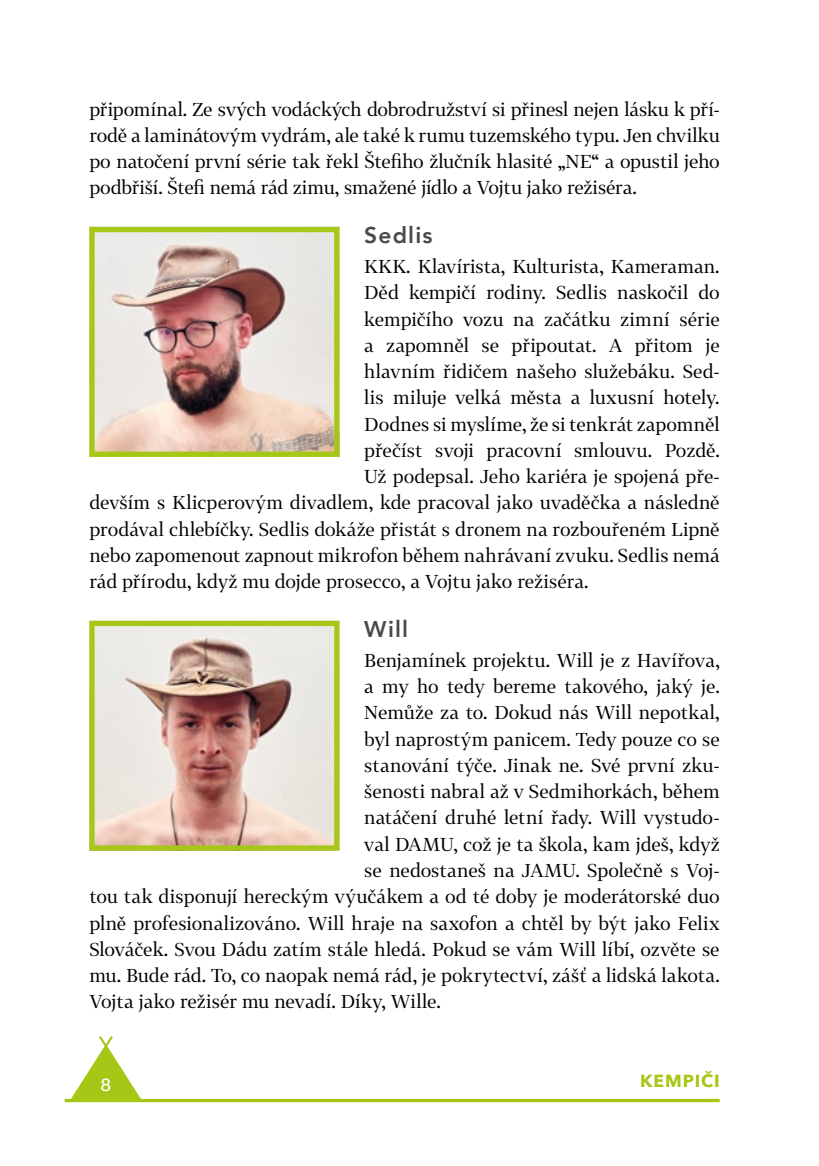
<style>
.page{position:relative;width:819px;height:1166px;background:#fff}
.page>*{position:absolute;margin:0;border:0;box-sizing:border-box;transform-origin:0 0}
.t1{font:800 22.75px "Avenir";letter-spacing:.055em;color:#4a4a49}
.t2{font:18.38px/26.2px "Tabac G2";color:#000;text-align:justify}
.t3{font:700 17.5px "Avenir Next";letter-spacing:.05em;color:#a5c715}
.t4{font:500 17.5px "Avenir Next";color:#fff;scale:1.1 1}
</style>
<div class="page">
<svg style="left:65px;top:1036px;width:654px;height:66px"></svg>
<img style="left:95px;top:233px;width:238px;height:218px">
<div style="left:89px;top:227px;width:250px;height:230px;border:5px solid #a5c715"></div>
<img style="left:95px;top:627px;width:238px;height:218px">
<div style="left:89px;top:621px;width:250px;height:230px;border:5px solid #a5c715"></div>
<p class="t2" style="left:89px;top:96px;width:632px">připomínal. Ze svých vodáckých dobrodružství si přinesl nejen lásku k pří&shy;rodě a laminátovým vydrám, ale také k rumu tuzemského typu. Jen chvilku po natočení první série tak řekl Štefiho žlučník hlasité „NE“ a opustil jeho podbřiší. Štefi nemá rád zimu, smažené jídlo a Vojtu jako režiséra.</p>
<p class="t1" style="left:364px;top:218px;width:70px">Sedlis</p>
<p class="t2" style="left:364px;top:253px;width:357px">KKK. Klavírista, Kulturista, Kameraman.</p>
<p class="t2" style="left:364px;top:280px;width:357px">Děd kempičí rodiny. Sedlis naskočil do</p>
<p class="t2" style="left:364px;top:306px;width:357px">kempičího vozu na začátku zimní série</p>
<p class="t2" style="left:364px;top:332px;width:357px">a zapomněl se připoutat. A přitom je</p>
<p class="t2" style="left:364px;top:358px;width:357px">hlavním řidičem našeho služebáku. Sed-</p>
<p class="t2" style="left:364px;top:385px;width:357px">lis miluje velká města a luxusní hotely.</p>
<p class="t2" style="left:364px;top:411px;width:357px">Dodnes si myslíme, že si tenkrát zapomněl</p>
<p class="t2" style="left:364px;top:437px;width:357px">přečíst svoji pracovní smlouvu. Pozdě.</p>
<p class="t2" style="left:364px;top:463px;width:357px">Už podepsal. Jeho kariéra je spojená pře-</p>
<p class="t2" style="left:89px;top:490px;width:631px">devším s Klicperovým divadlem, kde pracoval jako uvaděčka a následně</p>
<p class="t2" style="left:89px;top:516px;width:631px">prodával chlebíčky. Sedlis dokáže přistát s dronem na rozbouřeném Lipně</p>
<p class="t2" style="left:89px;top:542px;width:631px">nebo zapomenout zapnout mikrofon během nahrávaní zvuku. Sedlis nemá</p>
<p class="t2" style="left:89px;top:568px;width:501px">rád přírodu, když mu dojde prosecco, a Vojtu jako režiséra.</p>
<p class="t1" style="left:364px;top:611px;width:45px">Will</p>
<p class="t2" style="left:364px;top:647px;width:357px">Benjamínek projektu. Will je z Havířova,</p>
<p class="t2" style="left:364px;top:673px;width:357px">a my ho tedy bereme takového, jaký je.</p>
<p class="t2" style="left:364px;top:700px;width:357px">Nemůže za to. Dokud nás Will nepotkal,</p>
<p class="t2" style="left:364px;top:726px;width:357px">byl naprostým panicem. Tedy pouze co se</p>
<p class="t2" style="left:364px;top:752px;width:357px">stanování týče. Jinak ne. Své první zku-</p>
<p class="t2" style="left:364px;top:778px;width:357px">šenosti nabral až v Sedmihorkách, během</p>
<p class="t2" style="left:364px;top:805px;width:357px">natáčení druhé letní řady. Will vystudo-</p>
<p class="t2" style="left:364px;top:831px;width:357px">val DAMU, což je ta škola, kam jdeš, když</p>
<p class="t2" style="left:364px;top:857px;width:357px">se nedostaneš na JAMU. Společně s Voj-</p>
<p class="t2" style="left:89px;top:883px;width:631px">tou tak disponují hereckým výučákem a od té doby je moderátorské duo</p>
<p class="t2" style="left:89px;top:910px;width:631px">plně profesionalizováno. Will hraje na saxofon a chtěl by být jako Felix</p>
<p class="t2" style="left:89px;top:936px;width:631px">Slováček. Svou Dádu zatím stále hledá. Pokud se vám Will líbí, ozvěte se</p>
<p class="t2" style="left:89px;top:962px;width:632px">mu. Bude rád. To, co naopak nemá rád, je pokrytectví, zášť a lidská lakota.</p>
<p class="t2" style="left:89px;top:988px;width:353px">Vojta jako režisér mu nevadí. Díky, Wille.</p>
<p class="t4" style="left:100px;top:1070px;width:12px">8</p>
<p class="t3" style="left:640px;top:1066px;width:81px">KEMPIČI</p>
</div>
